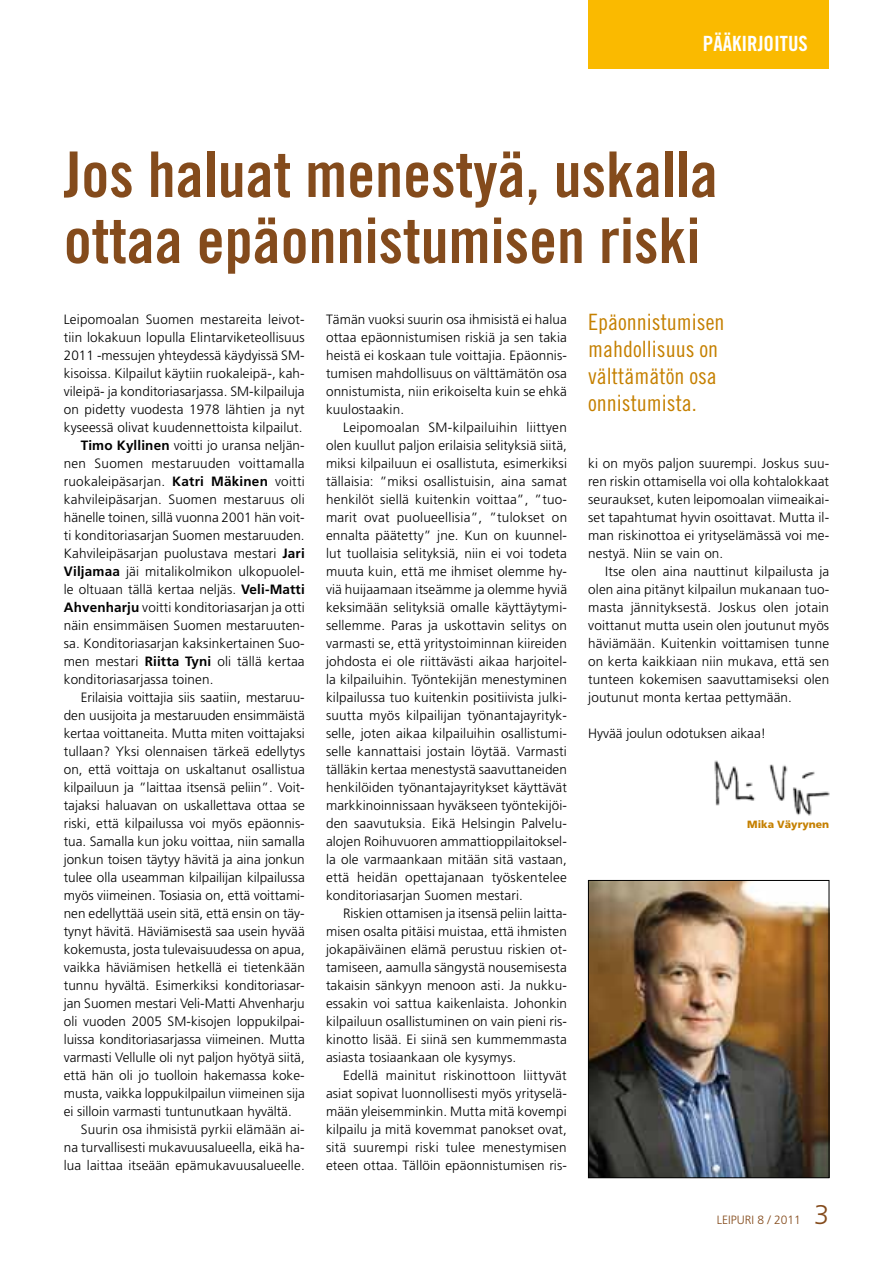
<style>
.page{position:relative;width:893px;height:1263px;background:#fff}
.page>*{position:absolute;margin:0;border:0;box-sizing:border-box;transform-origin:0 0}
.t1{font:63px/66px "Trade Gothic Bold Cond Twenty";color:#844b1c}
.t2{font:300 27px "Frutiger";color:#844b1c}
.t3{font:22.5px/27px "Trade Gothic Cond Eighteen";color:#c58000}
.t4{font:21px "Trade Gothic Bold Cond Twenty";color:#fff}
.t5{font:300 13.5px/18px "Frutiger";letter-spacing:.005em;color:#000;text-align:justify}
.t6{font:300 12px "Frutiger";color:#844b1c}
.t7{font:900 10.5px "Frutiger";color:#c58000}
.s1{font-weight:700}
</style>
<div class="page">
<img style="left:714px;top:760px;width:116px;height:56px">
<div style="left:588px;top:0;width:241px;height:68px;background:#faba00"></div>
<img style="left:590px;top:882px;width:237px;height:294px">
<div style="left:588px;top:880px;width:241px;height:298px;border:1px solid #000"></div>
<h3 class="t4" style="left:703px;top:31px;width:106px">PÄÄKIRJOITUS</h3>
<h1 class="t1" style="left:64px;top:141px;width:656px">Jos haluat menestyä, uskalla ottaa epäonnistumisen riski</h1>
<p class="t5" style="left:64px;top:310px;width:242px">Leipomoalan Suomen mestareita leivot-</p>
<p class="t5" style="left:64px;top:328px;width:242px">tiin lokakuun lopulla Elintarviketeollisuus</p>
<p class="t5" style="left:64px;top:346px;width:242px">2011 -messujen yhteydessä käydyissä SM-</p>
<p class="t5" style="left:64px;top:364px;width:242px">kisoissa. Kilpailut käytiin ruokaleipä-, kah-</p>
<p class="t5" style="left:64px;top:382px;width:242px">vileipä- ja konditoriasarjassa. SM-kilpailuja</p>
<p class="t5" style="left:64px;top:400px;width:242px">on pidetty vuodesta 1978 lähtien ja nyt</p>
<p class="t5" style="left:64px;top:418px;width:240px">kyseessä olivat kuudennettoista kilpailut.</p>
<p class="t5" style="left:81px;top:436px;width:225px"><span class="s1">Timo Kyllinen</span> voitti jo uransa neljän-</p>
<p class="t5" style="left:64px;top:454px;width:242px">nen Suomen mestaruuden voittamalla</p>
<p class="t5" style="left:64px;top:472px;width:242px">ruokaleipäsarjan. <span class="s1">Katri Mäkinen</span> voitti</p>
<p class="t5" style="left:64px;top:490px;width:243px">kahvileipäsarjan. Suomen mestaruus oli</p>
<p class="t5" style="left:64px;top:508px;width:242px">hänelle toinen, sillä vuonna 2001 hän voit-</p>
<p class="t5" style="left:64px;top:526px;width:242px">ti konditoriasarjan Suomen mestaruuden.</p>
<p class="t5" style="left:64px;top:544px;width:242px">Kahvileipäsarjan puolustava mestari <span class="s1">Jari</span></p>
<p class="t5" style="left:64px;top:562px;width:242px"><span class="s1">Viljamaa</span> jäi mitalikolmikon ulkopuolel-</p>
<p class="t5" style="left:64px;top:580px;width:242px">le oltuaan tällä kertaa neljäs. <span class="s1">Veli-Matti</span></p>
<p class="t5" style="left:64px;top:598px;width:242px"><span class="s1">Ahvenharju</span> voitti konditoriasarjan ja otti</p>
<p class="t5" style="left:64px;top:616px;width:242px">näin ensimmäisen Suomen mestaruuten-</p>
<p class="t5" style="left:64px;top:634px;width:242px">sa. Konditoriasarjan kaksinkertainen Suo-</p>
<p class="t5" style="left:64px;top:652px;width:242px">men mestari <span class="s1">Riitta Tyni</span> oli tällä kertaa</p>
<p class="t5" style="left:64px;top:670px;width:151px">konditoriasarjassa toinen.</p>
<p class="t5" style="left:81px;top:688px;width:225px">Erilaisia voittajia siis saatiin, mestaruu-</p>
<p class="t5" style="left:64px;top:706px;width:242px">den uusijoita ja mestaruuden ensimmäistä</p>
<p class="t5" style="left:64px;top:724px;width:242px">kertaa voittaneita. Mutta miten voittajaksi</p>
<p class="t5" style="left:64px;top:742px;width:243px">tullaan? Yksi olennaisen tärkeä edellytys</p>
<p class="t5" style="left:64px;top:760px;width:243px">on, että voittaja on uskaltanut osallistua</p>
<p class="t5" style="left:64px;top:778px;width:242px">kilpailuun ja ”laittaa itsensä peliin”. Voit-</p>
<p class="t5" style="left:64px;top:796px;width:242px">tajaksi haluavan on uskallettava ottaa se</p>
<p class="t5" style="left:64px;top:814px;width:242px">riski, että kilpailussa voi myös epäonnis-</p>
<p class="t5" style="left:64px;top:832px;width:242px">tua. Samalla kun joku voittaa, niin samalla</p>
<p class="t5" style="left:64px;top:850px;width:242px">jonkun toisen täytyy hävitä ja aina jonkun</p>
<p class="t5" style="left:64px;top:868px;width:242px">tulee olla useamman kilpailijan kilpailussa</p>
<p class="t5" style="left:64px;top:886px;width:242px">myös viimeinen. Tosiasia on, että voittami-</p>
<p class="t5" style="left:64px;top:904px;width:242px">nen edellyttää usein sitä, että ensin on täy-</p>
<p class="t5" style="left:64px;top:922px;width:242px">tynyt hävitä. Häviämisestä saa usein hyvää</p>
<p class="t5" style="left:64px;top:940px;width:242px">kokemusta, josta tulevaisuudessa on apua,</p>
<p class="t5" style="left:64px;top:958px;width:243px">vaikka häviämisen hetkellä ei tietenkään</p>
<p class="t5" style="left:64px;top:976px;width:242px">tunnu hyvältä. Esimerkiksi konditoriasar-</p>
<p class="t5" style="left:64px;top:994px;width:242px">jan Suomen mestari Veli-Matti Ahvenharju</p>
<p class="t5" style="left:64px;top:1012px;width:242px">oli vuoden 2005 SM-kisojen loppukilpai-</p>
<p class="t5" style="left:64px;top:1030px;width:242px">luissa konditoriasarjassa viimeinen. Mutta</p>
<p class="t5" style="left:64px;top:1048px;width:242px">varmasti Vellulle oli nyt paljon hyötyä siitä,</p>
<p class="t5" style="left:64px;top:1066px;width:242px">että hän oli jo tuolloin hakemassa koke-</p>
<p class="t5" style="left:64px;top:1084px;width:242px">musta, vaikka loppukilpailun viimeinen sija</p>
<p class="t5" style="left:64px;top:1102px;width:230px">ei silloin varmasti tuntunutkaan hyvältä.</p>
<p class="t5" style="left:81px;top:1120px;width:225px">Suurin osa ihmisistä pyrkii elämään ai-</p>
<p class="t5" style="left:64px;top:1138px;width:242px">na turvallisesti mukavuusalueella, eikä ha-</p>
<p class="t5" style="left:64px;top:1156px;width:242px">lua laittaa itseään epämukavuusalueelle.</p>
<p class="t5" style="left:326px;top:310px;width:242px">Tämän vuoksi suurin osa ihmisistä ei halua ottaa epäonnistumisen riskiä ja sen takia heistä ei koskaan tule voittajia. Epäonnis&shy;tumisen mahdollisuus on välttämätön osa onnistumista, niin erikoiselta kuin se ehkä kuulostaakin.</p>
<p class="t5" style="left:326px;top:418px;width:243px;text-indent:17px">Leipomoalan SM-kilpailuihin liittyen olen kuullut paljon erilaisia selityksiä siitä, miksi kilpailuun ei osallistuta, esimerkiksi tällaisia: ”miksi osallistuisin, aina samat henkilöt siellä kuitenkin voittaa”, ”tuo&shy;marit ovat puolueellisia”, ”tulokset on ennalta päätetty” jne. Kun on kuunnel&shy;lut tuollaisia selityksiä, niin ei voi todeta muuta kuin, että me ihmiset olemme hy&shy;viä huijaamaan itseämme ja olemme hyviä keksimään selityksiä omalle käyttäytymi&shy;sellemme. Paras ja uskottavin selitys on varmasti se, että yritystoiminnan kiireiden johdosta ei ole riittävästi aikaa harjoitel&shy;la kilpailuihin. Työntekijän menestyminen kilpailussa tuo kuitenkin positiivista julki&shy;suutta myös kilpailijan työnantajayrityk&shy;selle, joten aikaa kilpailuihin osallistumi&shy;selle kannattaisi jostain löytää. Varmasti tälläkin kertaa menestystä saavuttaneiden henkilöiden työnantajayritykset käyttävät markkinoinnissaan hyväkseen työntekijöi&shy;den saavutuksia. Eikä Helsingin Palvelu&shy;alojen Roihuvuoren ammattioppilaitoksel&shy;la ole varmaankaan mitään sitä vastaan, että heidän opettajanaan työskentelee konditoriasarjan Suomen mestari.</p>
<p class="t5" style="left:326px;top:904px;width:242px;text-indent:17px">Riskien ottamisen ja itsensä peliin laitta&shy;misen osalta pitäisi muistaa, että ihmisten jokapäiväinen elämä perustuu riskien ot&shy;tamiseen, aamulla sängystä nousemisesta takaisin sänkyyn menoon asti. Ja nukku&shy;essakin voi sattua kaikenlaista. Johonkin kilpailuun osallistuminen on vain pieni ris&shy;kinotto lisää. Ei siinä sen kummemmasta asiasta tosiaankaan ole kysymys.</p>
<p class="t5" style="left:326px;top:1066px;width:242px;text-indent:17px">Edellä mainitut riskinottoon liittyvät asiat sopivat luonnollisesti myös yrityselä&shy;mään yleisemminkin. Mutta mitä kovempi kilpailu ja mitä kovemmat panokset ovat, sitä suurempi riski tulee menestymisen eteen ottaa. Tällöin epäonnistumisen ris-</p>
<h3 class="t3" style="left:588px;top:308px;width:138px">Epäonnistumisen mahdollisuus on välttämätön osa onnistumista.</h3>
<p class="t5" style="left:588px;top:454px;width:242px">ki on myös paljon suurempi. Joskus suu&shy;ren riskin ottamisella voi olla kohtalokkaat seuraukset, kuten leipomoalan viimeaikai&shy;set tapahtumat hyvin osoittavat. Mutta il&shy;man riskinottoa ei yrityselämässä voi me&shy;nestyä. Niin se vain on.</p>
<p class="t5" style="left:588px;top:562px;width:243px;text-indent:17px">Itse olen aina nauttinut kilpailusta ja olen aina pitänyt kilpailun mukanaan tuo&shy;masta jännityksestä. Joskus olen jotain voittanut mutta usein olen joutunut myös häviämään. Kuitenkin voittamisen tunne on kerta kaikkiaan niin mukava, että sen tunteen kokemisen saavuttamiseksi olen joutunut monta kertaa pettymään.</p>
<p class="t5" style="left:588px;top:724px;width:179px">Hyvää joulun odotuksen aikaa!</p>
<p class="t7" style="left:747px;top:818px;width:83px">Mika Väyrynen</p>
<p class="t6" style="left:717px;top:1212px;width:86px">LEIPURI 8 / 2011</p>
<h2 class="t2" style="left:814px;top:1199px;width:17px">3</h2>
</div>
